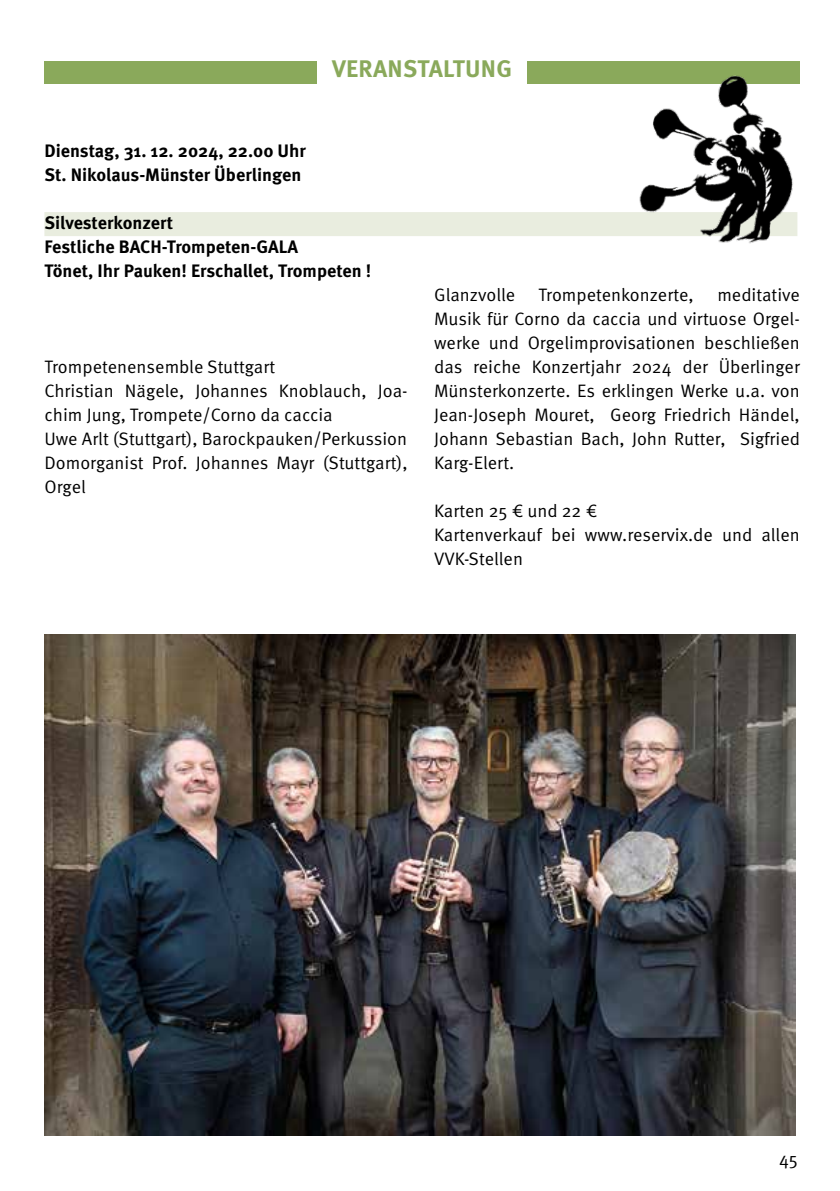
<style>
.page{position:relative;width:840px;height:1191px;background:#fff}
.page>*{position:absolute;margin:0;border:0;box-sizing:border-box;transform-origin:0 0}
.t1{font:700 24px "Meta Pro";letter-spacing:.01em;color:#8aa95b}
.t2{font:18px/24px "Meta Pro Norm";color:#000}
.t3{font:700 18px/24px "Meta Pro";color:#000}
</style>
<div class="page">
<div style="left:44px;top:61px;width:273px;height:22px;background:#8aa95b"></div>
<div style="left:527px;top:61px;width:272px;height:22px;background:#8aa95b"></div>
<div style="left:44px;top:212px;width:753px;height:24px;background:#e9eddf"></div>
<img style="left:44px;top:634px;width:751px;height:501px">
<img style="left:624px;top:75px;width:173px;height:169px">
<h1 class="t1" style="left:332px;top:50px;width:181px">VERANSTALTUNG</h1>
<p class="t3" style="left:44px;top:138px;width:263px">Dienstag, 31. 12. 2024, 22.00 Uhr<br>St. Nikolaus-Münster Überlingen</p>
<p class="t3" style="left:44px;top:210px;width:328px">Silvesterkonzert<br>Festliche BACH-Trompeten-GALA<br>Tönet, Ihr Pauken! Erschallet, Trompeten !</p>
<p class="t2" style="left:44px;top:354px;width:364px">Trompetenensemble Stuttgart<br>Christian Nägele, Johannes Knoblauch, Joa&shy;chim Jung, Trompete/Corno da caccia<br>Uwe Arlt (Stuttgart), Barockpauken/Perkussion Domorganist Prof. Johannes Mayr (Stuttgart), Orgel</p>
<p class="t2" style="left:434px;top:282px;width:82px">Glanzvolle</p>
<p class="t2" style="left:538px;top:282px;width:157px">Trompetenkonzerte,</p>
<p class="t2" style="left:434px;top:282px;width:367px;text-align:justify;text-indent:283px">meditative Musik für Corno da caccia und virtuose Orgel&shy;werke und Orgelimprovisationen beschließen das reiche Konzertjahr 2024 der Überlinger Münsterkonzerte. Es erklingen Werke u.a. von Jean-Joseph Mouret, Georg Friedrich Händel, Johann Sebastian Bach, John Rutter, Sigfried Karg-Elert.</p>
<p class="t2" style="left:434px;top:498px;width:367px">Karten 25 € und 22 €<br>Kartenverkauf bei www.reservix.de und allen<br>VVK-Stellen</p>
<p class="t2" style="left:778px;top:1146px;width:20px">45</p>
</div>
